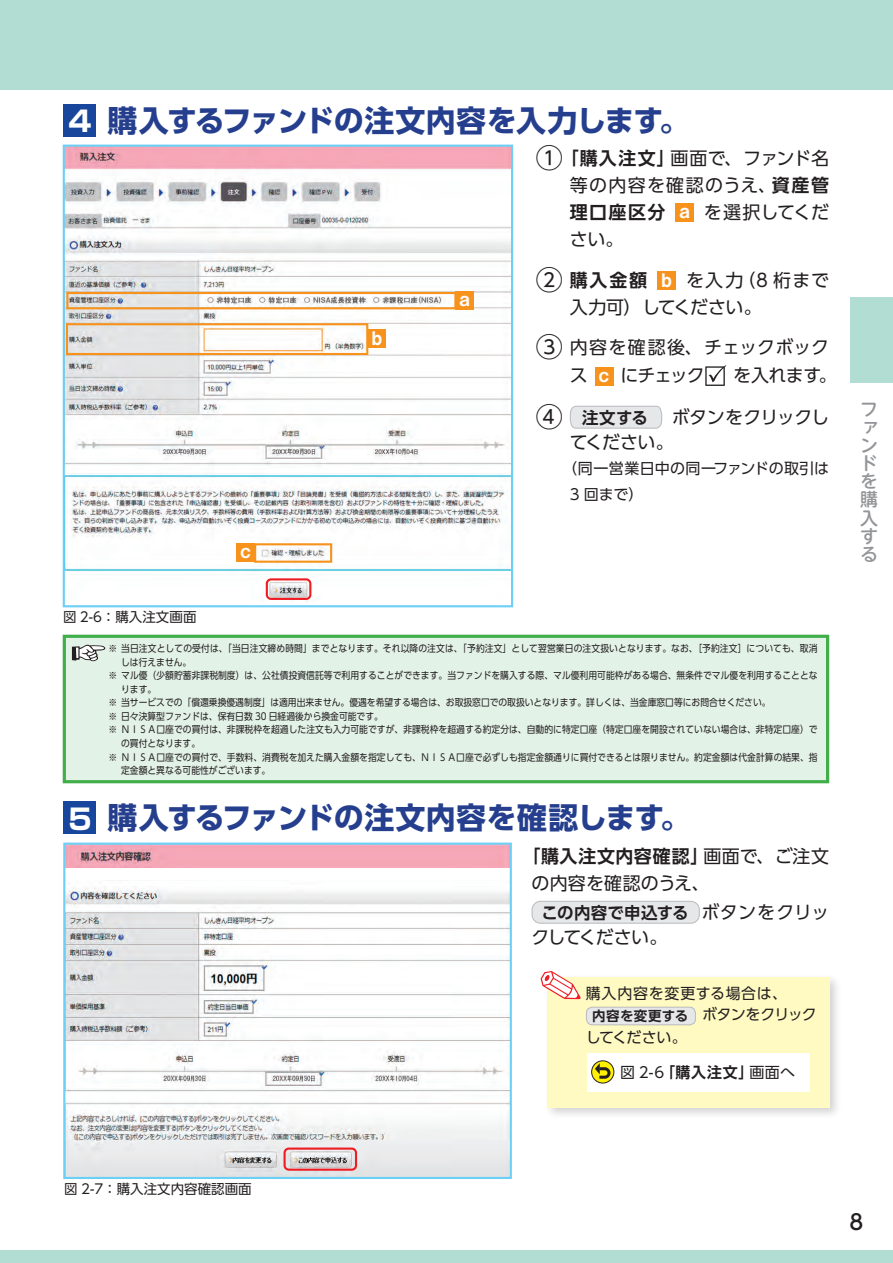
<style>
.page{position:relative;width:893px;height:1263px;background:#fff}
.page>*{position:absolute;margin:0;border:0;box-sizing:border-box;transform-origin:0 0}
.t1{font:700 30px "UD Shin Go Pro";letter-spacing:-.025em;color:#253f8e}
.t2{font:500 21px "UD Shin M Go Pro";color:#231f20}
.t3{font:18.6px "Midashi Go Pro MB31";color:#fff}
.t4{font:18px/27px "UD Shin Go Pro";letter-spacing:-.005em;color:#231f20}
.t5{font:700 18px "UD Shin Go Pro De";letter-spacing:.04em;color:#231f20}
.t6{font:18px/24.5px "UD Shin Go Pro";letter-spacing:-.03em;color:#231f20}
.t7{font:500 18px/18.1px "UD Shin M Go Pro";color:#939598;text-align:justify}
.t8{font:18px "UD Shin Go Pro";letter-spacing:-.08em;color:#231f20}
.t9{font:700 16.5px "UD Shin Go Pro De";letter-spacing:.01em;color:#231f20}
.t10{font:15px/25.5px "UD Shin Go Pro";letter-spacing:.01em;color:#231f20}
.t11{font:15px "UD Shin Go Pro";letter-spacing:-.05em;color:#231f20}
.t12{font:15px "UD Shin Go Pro";letter-spacing:.045em;color:#231f20}
.t13{font:13.5px "UD Shin Go Pro";color:#231f20}
.t14{font:9.75px "UD Shin Go Pro";letter-spacing:.005em;color:#231f20;scale:.9 1}
.s1{font-family:"Shin Go Pro";font-size:28.5px;color:#fff}
.s2{font-size:27px}
.s3{font-family:"UD Shin Go Pro De";font-weight:700}
.s4{font-family:"Midashi Go Pro MB31";font-size:18.6px;color:#fff}
.s5{font-family:"UD Shin Go Pro";font-weight:400;font-size:27px}
.s6{font-family:"UD Shin Go Pro";font-weight:400}
.s7{font-family:"UD Shin Go Pro";font-weight:400;font-size:18px}
.s8{font-family:"UD Shin Go Pro De";font-weight:700;font-size:13.5px}
</style>
<div class="page">
<div style="left:0;top:1250px;width:893px;height:13px;background:#b1ddd3"></div>
<div style="left:0;top:0;width:893px;height:89px;background:#b1ddd3"></div>
<div style="left:850px;top:298px;width:43px;height:85px;background:#b1ddd3"></div>
<div style="left:64px;top:104px;width:32px;height:33px;background:#18469d"></div>
<div style="left:675px;top:203px;width:19px;height:19px;background:#f7931d"></div>
<div style="left:657px;top:271px;width:19px;height:18px;background:#f7931d"></div>
<div style="left:595px;top:367px;width:18px;height:19px;background:#f7931d"></div>
<svg style="left:705px;top:365px;width:21px;height:21px"></svg>
<svg style="left:569px;top:405px;width:94px;height:24px"></svg>
<div style="left:64px;top:802px;width:32px;height:32px;background:#18469d"></div>
<div style="left:532px;top:901px;width:167px;height:22px;background:#e6e7e9;border-radius:9px"></div>
<div style="left:531px;top:901px;width:169px;height:23px;border:1px solid #bcbdc0;border-radius:9px"></div>
<img style="left:66px;top:148px;width:444px;height:451px">
<div style="left:63px;top:145px;width:450px;height:462px;border:2px solid #6bcff6"></div>
<div style="left:64px;top:636px;width:764px;height:146px;background:#e3f2e7"></div>
<div style="left:63px;top:635px;width:766px;height:148px;border:3px solid #40ae49"></div>
<svg style="left:72px;top:645px;width:33px;height:16px"></svg>
<div style="left:455px;top:291px;width:19px;height:19px;background:#f7931d"></div>
<div style="left:368px;top:329px;width:18px;height:19px;background:#f7931d"></div>
<div style="left:236px;top:543px;width:19px;height:19px;background:#f7931d"></div>
<div style="left:66px;top:292px;width:390px;height:17px;border:2px solid #f7931d"></div>
<div style="left:66px;top:323px;width:302px;height:32px;border:2px solid #f7931d"></div>
<div style="left:254px;top:543px;width:78px;height:20px;border:2px solid #f7931d"></div>
<div style="left:266px;top:578px;width:45px;height:22px;border:2px solid #ee1d23;border-radius:4px"></div>
<img style="left:66px;top:845px;width:443px;height:22px">
<div style="left:544px;top:973px;width:298px;height:147px;background:#231f20;opacity:.2"></div>
<div style="left:548px;top:977px;width:282px;height:130px;background:#fffac1"></div>
<div style="left:586px;top:1007px;width:109px;height:18px;background:#e6e7e9;border-radius:6px"></div>
<div style="left:586px;top:1007px;width:110px;height:18px;border:1px solid #bcbdc0;border-radius:6px"></div>
<svg style="left:541px;top:971px;width:40px;height:28px"></svg>
<div style="left:587px;top:1053px;width:223px;height:38px;background:#fff"></div>
<svg style="left:592px;top:1061px;width:22px;height:22px"></svg>
<div style="left:591px;top:1060px;width:23px;height:23px;border:1px solid #231f20;border-radius:50%"></div>
<svg style="left:595px;top:1063px;width:15px;height:16px"></svg>
<img style="left:66px;top:880px;width:443px;height:296px">
<div style="left:283px;top:1147px;width:74px;height:24px;border:2px solid #ee1d23;border-radius:4px"></div>
<div style="left:63px;top:842px;width:449px;height:337px;border:2px solid #6bcff6"></div>
<h1 class="t1" style="left:68px;top:96px;width:622px"><span class="s1">4</span> 購入するファンドの注文内容を入力します。</h1>
<h3 class="t4" style="left:570px;top:144px;width:261px;text-align:justify;text-indent:-34px"><span class="s2">①</span><span class="s3">「購入注文」</span>画面で、ファンド名等の内容を確認のうえ、<span class="s3">資産管理口座区分</span> <span class="s4">a</span> を選択してください。</h3>
<h3 class="t4" style="left:570px;top:266px;width:261px;text-indent:-34px"><span class="s2">②</span> <span class="s3">購入金額</span> <span class="s4">b</span> を入力（8 桁まで入力可）してください。</h3>
<h3 class="t4" style="left:570px;top:332px;width:261px;line-height:28.3px;text-indent:-34px"><span class="s2">③</span> 内容を確認後、チェックボックス <span class="s4">c</span> にチェック</h3>
<h3 class="t3" style="left:460px;top:284px;width:12px">a</h3>
<h3 class="t3" style="left:372px;top:323px;width:12px">b</h3>
<h3 class="t4" style="left:733px;top:361px;width:105px">を入れます。</h3>
<h3 class="t13" style="left:63px;top:606px;width:135px">図 2-6：購入注文画面</h3>
<h3 class="t3" style="left:241px;top:536px;width:12px">c</h3>
<h3 class="t9" style="left:536px;top:404px;width:114px"><span class="s5">④</span> 注文する</h3>
<h3 class="t6" style="left:570px;top:404px;width:261px;text-indent:102px">ボタンをクリックしてください。</h3>
<h3 class="t10" style="left:570px;top:455px;width:261px;text-indent:-8px">（同一営業日中の同一ファンドの取引は<br>3 回まで）</h3>
<p class="t14" style="left:108px;top:641px;width:789px">※ 当日注文としての受付は、「当日注文締め時間」までとなります。それ以降の注文は、「予約注文」として翌営業日の注文扱いとなります。なお、［予約注文］についても、取消</p>
<p class="t14" style="left:121px;top:654px;width:80px">しは行えません。</p>
<p class="t14" style="left:108px;top:668px;width:789px">※ マル優（少額貯蓄非課税制度）は、公社債投資信託等で利用することができます。当ファンドを購入する際、マル優利用可能枠がある場合、無条件でマル優を利用することとな</p>
<p class="t14" style="left:121px;top:681px;width:41px">ります。</p>
<p class="t14" style="left:108px;top:695px;width:737px">※ 当サービスでの「償還乗換優遇制度」は適用出来ません。優遇を希望する場合は、お取扱窓口での取扱いとなります。詳しくは、当金庫窓口等にお問合せください。</p>
<p class="t14" style="left:108px;top:708px;width:306px">※ 日々決算型ファンドは、保有日数 30 日経過後から換金可能です。</p>
<p class="t14" style="left:108px;top:722px;width:789px">※ ＮＩＳＡ口座での買付は、非課税枠を超過した注文も入力可能ですが、非課税枠を超過する約定分は、自動的に特定口座（特定口座を開設されていない場合は、非特定口座）で</p>
<p class="t14" style="left:121px;top:735px;width:89px">の買付となります。</p>
<p class="t14" style="left:108px;top:749px;width:789px">※ ＮＩＳＡ口座での買付で、手数料、消費税を加えた購入金額を指定しても、ＮＩＳＡ口座で必ずしも指定金額通りに買付できるとは限りません。約定金額は代金計算の結果、指</p>
<p class="t14" style="left:121px;top:762px;width:167px">定金額と異なる可能性がございます。</p>
<h1 class="t1" style="left:68px;top:793px;width:623px"><span class="s1">5</span> 購入するファンドの注文内容を確認します。</h1>
<h3 class="t5" style="left:522px;top:841px;width:308px">「購入注文内容確認」<span class="s6">画面で、ご注文</span></h3>
<h3 class="t4" style="left:531px;top:869px;width:179px">の内容を確認のうえ、</h3>
<h3 class="t9" style="left:541px;top:899px;width:289px">この内容で申込する <span class="s7">ボタンをクリッ</span></h3>
<h3 class="t8" style="left:531px;top:922px;width:137px">クしてください。</h3>
<h3 class="t12" style="left:586px;top:981px;width:203px">購入内容を変更する場合は、</h3>
<h3 class="t11" style="left:592px;top:1002px;width:226px"><span class="s8">内容を変更する</span> ボタンをクリック</h3>
<h3 class="t10" style="left:586px;top:1024px;width:102px">してください。</h3>
<h3 class="t10" style="left:620px;top:1059px;width:177px">図 2-6<span class="s3">「購入注文」</span>画面へ</h3>
<h3 class="t7" style="left:860px;top:399px;width:19px">ファンドを購入する</h3>
<h3 class="t13" style="left:64px;top:1178px;width:202px">図 2-7：購入注文内容確認画面　</h3>
<h2 class="t2" style="left:849px;top:1204px;width:15px">8</h2>
</div>
